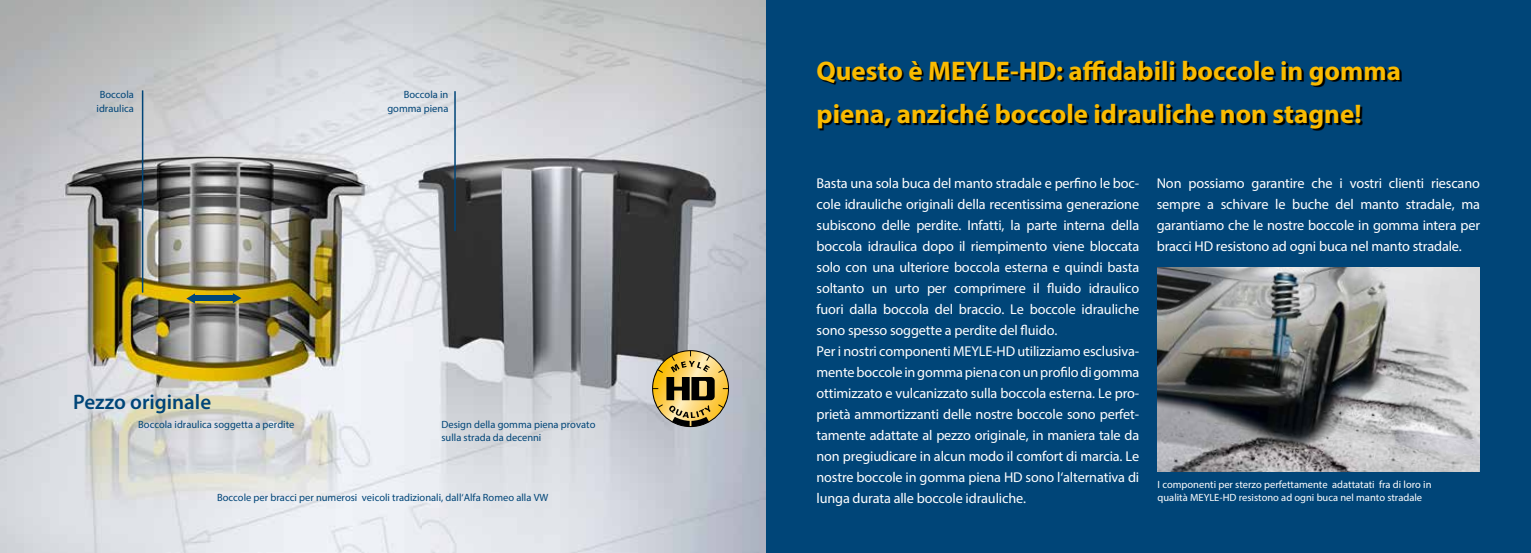
<style>
.page{position:relative;width:1531px;height:553px;background:#fff}
.page>*{position:absolute;margin:0;border:0;box-sizing:border-box;transform-origin:0 0}
.t1{font:700 27px/43.5px "Myriad Pro";color:#fabb00}
.t2{font:600 21px "Myriad Pro";color:#004578}
.t3{font:14.25px/21px "Myriad Pro";letter-spacing:-.01em;color:#fff}
.t4{font:10.5px/13.5px "Myriad Pro";color:#004578;text-align:right}
.t5{font:10.5px/13.5px "Myriad Pro";color:#fff}
</style>
<div class="page">
<div style="left:765px;top:0;width:766px;height:553px;background:#004578"></div>
<img style="left:0;top:0;width:765px;height:553px">
<div style="left:194px;top:296px;width:39px;height:5px;background:#004578"></div>
<svg style="left:233px;top:293px;width:8px;height:10px"></svg>
<svg style="left:186px;top:293px;width:9px;height:10px"></svg>
<svg style="left:652px;top:350px;width:77px;height:77px;background:#ab955a"></svg>
<hr style="left:454px;top:91px;width:2px;height:140px;background:#004578">
<svg style="left:819px;top:62px;width:582px;height:68px"></svg>
<hr style="left:142px;top:90px;width:1px;height:203px;background:#004578">
<img style="left:1157px;top:268px;width:323px;height:204px">
<p class="t4" style="left:97px;top:88px;width:39px;text-align:center">Boccola idraulica</p>
<p class="t4" style="left:387px;top:88px;width:63px">Boccola in gomma piena</p>
<h2 class="t2" style="left:73px;top:388px;width:139px">Pezzo originale</h2>
<p class="t4" style="left:138px;top:417px;width:158px">Boccola idraulica soggetta a perdite</p>
<p class="t4" style="left:441px;top:417px;width:155px;text-align:left">Design della gomma piena provato sulla strada da decenni</p>
<p class="t4" style="left:217px;top:491px;width:333px">Boccole per bracci per numerosi veicoli tradizionali, dall‘Alfa Romeo alla VW</p>
<h1 class="t1" style="left:816px;top:48px;width:586px">Questo è MEYLE-HD: affidabili boccole in gomma piena, anziché boccole idrauliche non stagne!</h1>
<p class="t3" style="left:816px;top:172px;width:324px">Basta una sola buca del manto stradale e perfino le boc&shy;cole idrauliche originali della recentissima generazione subiscono delle perdite. Infatti, la parte interna della boccola idraulica dopo il riempimento viene bloccata solo con una ulteriore boccola esterna e quindi basta soltanto un urto per comprimere il fluido idraulico fuori dalla boccola del braccio. Le boccole idrauliche sono spesso soggette a perdite del fluido.<br>Per i nostri componenti MEYLE-HD utilizziamo esclusiva&shy;mente boccole in gomma piena con un profilo di gomma ottimizzato e vulcanizzato sulla boccola esterna. Le pro&shy;prietà ammortizzanti delle nostre boccole sono perfet&shy;tamente adattate al pezzo originale, in maniera tale da non pregiudicare in alcun modo il comfort di marcia. Le nostre boccole in gomma piena HD sono l‘alternativa di lunga durata alle boccole idrauliche.</p>
<p class="t3" style="left:1157px;top:172px;width:325px;text-align:justify">Non possiamo garantire che i vostri clienti riescano sempre a schivare le buche del manto stradale, ma garantiamo che le nostre boccole in gomma intera per bracci HD resistono ad ogni buca nel manto stradale.</p>
<p class="t5" style="left:1157px;top:477px;width:275px">I componenti per sterzo perfettamente adattatati fra di loro in qualità MEYLE-HD resistono ad ogni buca nel manto stradale</p>
</div>
